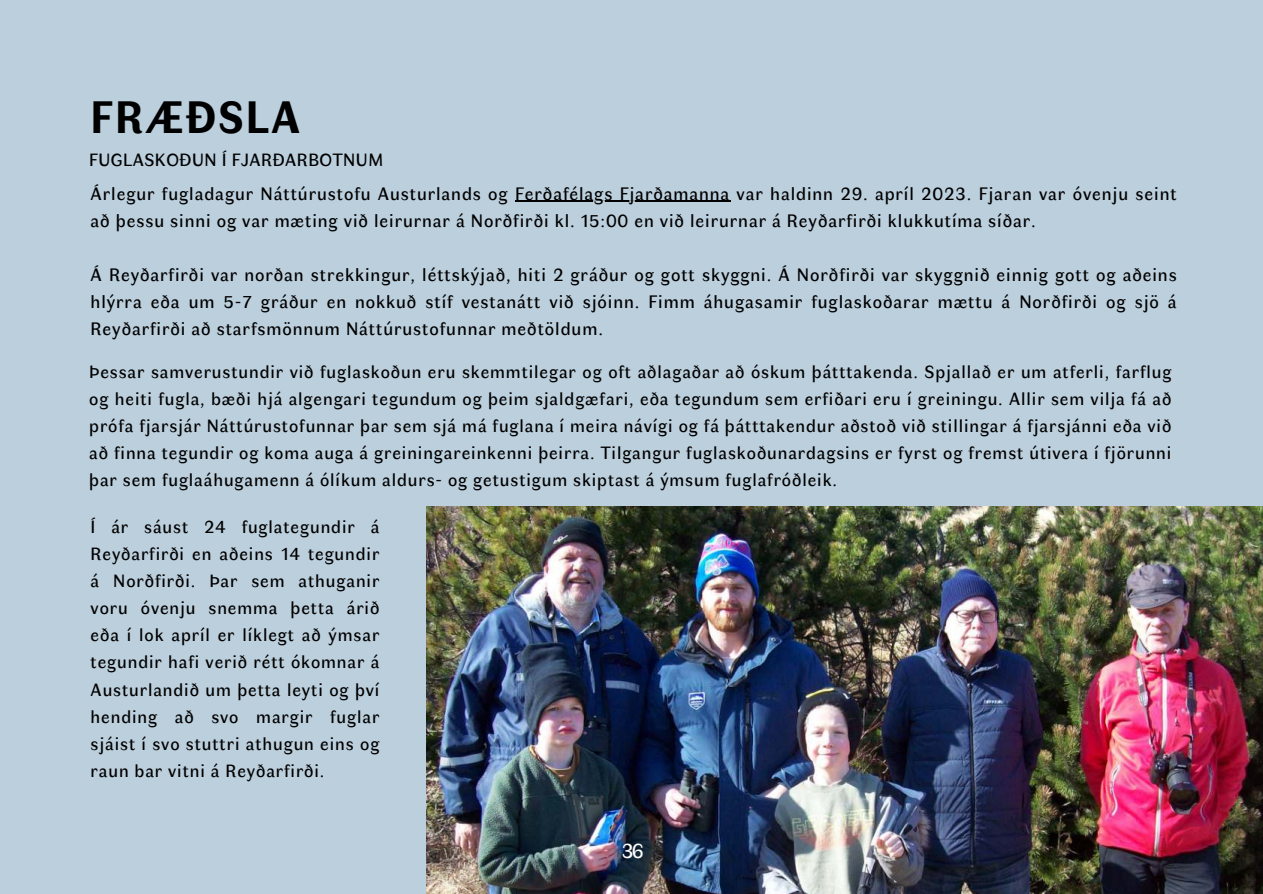
<style>
.page{position:relative;width:1263px;height:894px;background:#fff}
.page>*{position:absolute;margin:0;border:0;box-sizing:border-box;transform-origin:0 0}
.t1{font:700 45px "Faune Text";letter-spacing:.05em;color:#000}
.t2{font:21px "Faune Text";color:#fff}
.t3{font:18.3px/27px "Faune Text";letter-spacing:.05em;color:#000}
.t4{font:18px/27px "Faune Text";letter-spacing:.05em;color:#000;text-align:justify}
.t5{font:18px "Faune Text";letter-spacing:.03em;color:#000}
</style>
<div class="page">
<div style="left:0;top:0;width:1263px;height:893px;background:#bccfdd"></div>
<img style="left:426px;top:506px;width:837px;height:387px">
<hr style="left:515px;top:201px;width:215px;height:1px;background:#000">
<h1 class="t1" style="left:91px;top:86px;width:211px">FRÆÐSLA</h1>
<p class="t5" style="left:89px;top:148px;width:295px">FUGLASKOÐUN Í FJARÐARBOTNUM</p>
<p class="t3" style="left:91px;top:179px;width:1088px">Árlegur fugladagur Náttúrustofu Austurlands og Ferðafélags Fjarðamanna var haldinn 29. apríl 2023. Fjaran var óvenju seint að þessu sinni og var mæting við leirurnar á Norðfirði kl. 15:00 en við leirurnar á Reyðarfirði klukkutíma síðar.</p>
<p class="t3" style="left:91px;top:260px;width:1088px;text-align:justify">Á Reyðarfirði var norðan strekkingur, léttskýjað, hiti 2 gráður og gott skyggni. Á Norðfirði var skyggnið einnig gott og aðeins hlýrra eða um 5-7 gráður en nokkuð stíf vestanátt við sjóinn. Fimm áhugasamir fuglaskoðarar mættu á Norðfirði og sjö á Reyðarfirði að starfsmönnum Náttúrustofunnar meðtöldum.</p>
<p class="t4" style="left:89px;top:357px;width:1084px">Þessar samverustundir við fuglaskoðun eru skemmtilegar og oft aðlagaðar að óskum þátttakenda. Spjallað er um atferli, farflug og heiti fugla, bæði hjá algengari tegundum og þeim sjaldgæfari, eða tegundum sem erfiðari eru í greiningu. Allir sem vilja fá að prófa fjarsjár Náttúrustofunnar þar sem sjá má fuglana í meira návígi og fá þátttakendur aðstoð við stillingar á fjarsjánni eða við að finna tegundir og koma auga á greiningareinkenni þeirra. Tilgangur fuglaskoðunardagsins er fyrst og fremst útivera í fjörunni þar sem fuglaáhugamenn á ólíkum aldurs- og getustigum skiptast á ýmsum fuglafróðleik.</p>
<p class="t4" style="left:91px;top:513px;width:290px">Í ár sáust 24 fuglategundir á Reyðarfirði en aðeins 14 tegundir á Norðfirði. Þar sem athuganir voru óvenju snemma þetta árið eða í lok apríl er líklegt að ýmsar tegundir hafi verið rétt ókomnar á Austurlandið um þetta leyti og því hending að svo margir fuglar sjáist í svo stuttri athugun eins og raun bar vitni á Reyðarfirði.</p>
<p class="t2" style="left:622px;top:836px;width:23px">36</p>
</div>
